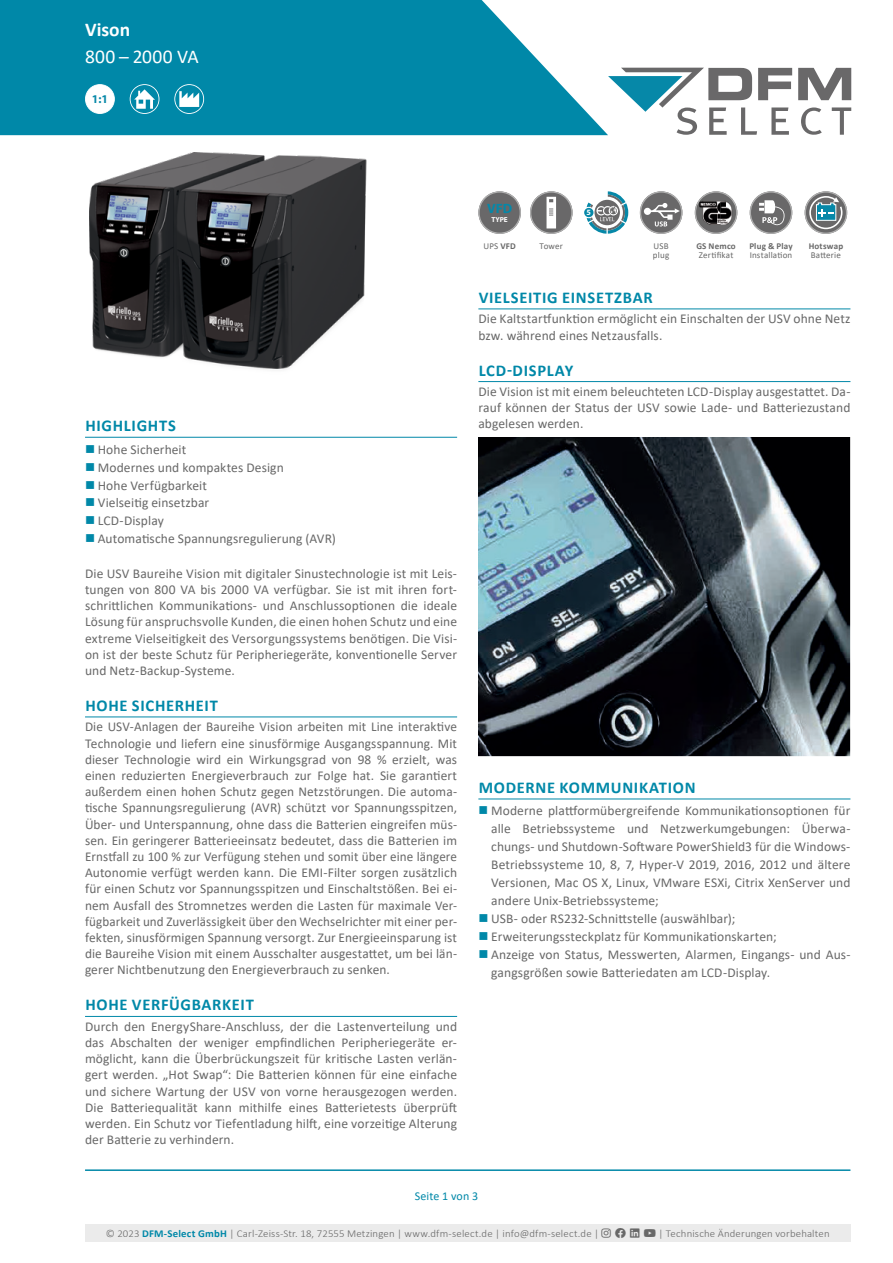
<style>
.page{position:relative;width:893px;height:1263px;background:#fff}
.page>*{position:absolute;margin:0;border:0;box-sizing:border-box;transform-origin:0 0}
.t1{font:19.5px "Calibri";letter-spacing:.015em;color:#fff}
.t2{font:700 19.5px "Calibri";color:#fff}
.t3{font:700 16.5px "Calibri";letter-spacing:.04em;color:#0088a8}
.t4{font:13.5px/16.2px "Calibri";letter-spacing:.005em;color:#686868;text-align:justify}
.t5{font:700 13.5px "Myriad Pro";color:#0688a8}
.t6{font:12px "Calibri";letter-spacing:.01em;color:#0088a8}
.t7{font:700 11.85px "Myriad Pro";color:#0688a8}
.t8{font:300 10.5px "Calibri";letter-spacing:.015em;color:#686868}
.t9{font:9px/9px "Calibri";letter-spacing:.02em;color:#686868}
.t10{font:700 9px "Calibri";letter-spacing:.025em;color:#686868}
.t11{font:700 8.1px "Myriad Pro";color:#fff}
.t12{font:700 7.2px "Myriad Pro";color:#fff}
.s1{font-weight:700}
.s2{font-weight:700;color:#0088a8}
</style>
<div class="page">
<hr style="left:478px;top:309px;width:372px;height:1px;background:#0088a8">
<hr style="left:478px;top:381px;width:372px;height:1px;background:#0088a8">
<hr style="left:478px;top:799px;width:372px;height:1px;background:#0088a8">
<hr style="left:85px;top:437px;width:372px;height:1px;background:#0088a8">
<hr style="left:85px;top:716px;width:372px;height:1px;background:#0088a8">
<hr style="left:85px;top:1016px;width:372px;height:1px;background:#0088a8">
<img style="left:89px;top:152px;width:278px;height:217px">
<div style="left:584px;top:208px;width:9px;height:9px;background:#0688a8;border-radius:50%"></div>
<svg style="left:587px;top:191px;width:41px;height:43px"></svg>
<svg style="left:478px;top:191px;width:43px;height:43px"></svg>
<svg style="left:530px;top:191px;width:43px;height:43px"></svg>
<svg style="left:640px;top:191px;width:42px;height:43px"></svg>
<svg style="left:695px;top:191px;width:42px;height:43px"></svg>
<svg style="left:750px;top:191px;width:42px;height:43px"></svg>
<svg style="left:805px;top:191px;width:42px;height:43px"></svg>
<img style="left:478px;top:438px;width:372px;height:318px">
<svg style="left:0;top:0;width:608px;height:135px;background:#1993b0"></svg>
<svg style="left:85px;top:84px;width:30px;height:30px"></svg>
<svg style="left:130px;top:84px;width:29px;height:30px"></svg>
<svg style="left:174px;top:84px;width:30px;height:30px"></svg>
<div style="left:85px;top:1224px;width:765px;height:18px;background:#ebebeb"></div>
<hr style="left:85px;top:1169px;width:765px;height:2px;background:#0088a8">
<svg style="left:832px;top:107px;width:19px;height:28px"></svg>
<svg style="left:801px;top:107px;width:21px;height:28px"></svg>
<svg style="left:608px;top:68px;width:184px;height:67px"></svg>
<svg style="left:798px;top:68px;width:53px;height:32px"></svg>
<h1 class="t2" style="left:85px;top:16px;width:47px">Vison</h1>
<h1 class="t1" style="left:85px;top:43px;width:115px">800 – 2000 VA</h1>
<p class="t7" style="left:92px;top:92px;width:18px">1:1</p>
<p class="t3" style="left:85px;top:414px;width:92px">HIGHLIGHTS</p>
<p class="t4" style="left:98px;top:440px;width:240px;line-height:18px;text-align:left">Hohe Sicherheit<br>Modernes und kompaktes Design<br>Hohe Verfügbarkeit<br>Vielseitig einsetzbar<br>LCD-Display<br>Automatische Spannungsregulierung (AVR)</p>
<p class="t4" style="left:85px;top:565px;width:374px">Die USV Baureihe Vision mit digitaler Sinustechnologie ist mit Leis&shy;tungen von 800 VA bis 2000 VA verfügbar. Sie ist mit ihren fort&shy;schrittlichen Kommunikations- und Anschlussoptionen die ideale Lösung für anspruchsvolle Kunden, die einen hohen Schutz und eine extreme Vielseitigkeit des Versorgungssystems benötigen. Die Visi&shy;on ist der beste Schutz für Peripheriegeräte, konventionelle Server und Netz-Backup-Systeme.</p>
<p class="t3" style="left:85px;top:694px;width:134px">HOHE SICHERHEIT</p>
<p class="t4" style="left:85px;top:718px;width:374px">Die USV-Anlagen der Baureihe Vision arbeiten mit Line interaktive Technologie und liefern eine sinusförmige Ausgangsspannung. Mit dieser Technologie wird ein Wirkungsgrad von 98 % erzielt, was einen reduzierten Energieverbrauch zur Folge hat. Sie garantiert außerdem einen hohen Schutz gegen Netzstörungen. Die automa&shy;tische Spannungsregulierung (AVR) schützt vor Spannungsspitzen, Über- und Unterspannung, ohne dass die Batterien eingreifen müs&shy;sen. Ein geringerer Batterieeinsatz bedeutet, dass die Batterien im Ernstfall zu 100 % zur Verfügung stehen und somit über eine längere Autonomie verfügt werden kann. Die EMI-Filter sorgen zusätzlich für einen Schutz vor Spannungsspitzen und Einschaltstößen. Bei ei&shy;nem Ausfall des Stromnetzes werden die Lasten für maximale Ver&shy;fügbarkeit und Zuverlässigkeit über den Wechselrichter mit einer per&shy;fekten, sinusförmigen Spannung versorgt. Zur Energieeinsparung ist die Baureihe Vision mit einem Ausschalter ausgestattet, um bei län&shy;gerer Nichtbenutzung den Energieverbrauch zu senken.</p>
<p class="t3" style="left:85px;top:993px;width:170px">HOHE VERFÜGBARKEIT</p>
<p class="t4" style="left:85px;top:1018px;width:374px">Durch den EnergyShare-Anschluss, der die Lastenverteilung und das Abschalten der weniger empfindlichen Peripheriegeräte er&shy;möglicht, kann die Überbrückungszeit für kritische Lasten verlän&shy;gert werden. „Hot Swap“: Die Batterien können für eine einfache und sichere Wartung der USV von vorne herausgezogen werden.<br>Die Batteriequalität kann mithilfe eines Batterietests überprüft werden. Ein Schutz vor Tiefentladung hilft, eine vorzeitige Alterung der Batterie zu verhindern.</p>
<p class="t5" style="left:487px;top:200px;width:27px">VFD</p>
<p class="t11" style="left:587px;top:207px;width:6px">5</p>
<p class="t12" style="left:491px;top:215px;width:18px">TYPE</p>
<p class="t9" style="left:483px;top:241px;width:34px">UPS <span class="s1">VFD</span></p>
<p class="t9" style="left:540px;top:241px;width:25px">Tower</p>
<p class="t9" style="left:653px;top:241px;width:18px">USB plug</p>
<p class="t10" style="left:696px;top:240px;width:41px">GS Nemco</p>
<p class="t9" style="left:699px;top:250px;width:36px">Zertifikat</p>
<p class="t10" style="left:749px;top:240px;width:45px">Plug &amp; Play</p>
<p class="t9" style="left:750px;top:250px;width:44px">Installation</p>
<p class="t10" style="left:809px;top:240px;width:36px">Hotswap</p>
<p class="t9" style="left:811px;top:250px;width:32px">Batterie</p>
<p class="t3" style="left:479px;top:286px;width:176px">VIELSEITIG EINSETZBAR</p>
<p class="t4" style="left:478px;top:310px;width:374px">Die Kaltstartfunktion ermöglicht ein Einschalten der USV ohne Netz bzw. während eines Netzausfalls.</p>
<p class="t3" style="left:479px;top:358px;width:96px">LCD-DISPLAY</p>
<p class="t4" style="left:478px;top:383px;width:374px">Die Vision ist mit einem beleuchteten LCD-Display ausgestattet. Da&shy;rauf können der Status der USV sowie Lade- und Batteriezustand abgelesen werden.</p>
<p class="t3" style="left:479px;top:776px;width:218px">MODERNE KOMMUNIKATION</p>
<p class="t4" style="left:491px;top:801px;width:361px;line-height:18px;text-align:left">Moderne plattformübergreifende Kommunikationsoptionen für alle Betriebssysteme und Netzwerkumgebungen: Überwa&shy;chungs- und Shutdown-Software PowerShield3 für die Windows-Betriebssysteme 10, 8, 7, Hyper-V 2019, 2016, 2012 und ältere Versionen, Mac OS X, Linux, VMware ESXi, Citrix XenServer und andere Unix-Betriebssysteme;<br>USB- oder RS232-Schnittstelle (auswählbar); Erweiterungssteckplatz für Kommunikationskarten;<br>Anzeige von Status, Messwerten, Alarmen, Eingangs- und Aus&shy;gangsgrößen sowie Batteriedaten am LCD-Display.</p>
<p class="t6" style="left:415px;top:1187px;width:65px">Seite 1 von 3</p>
<p class="t8" style="left:106px;top:1227px;width:725px">© 2023 <span class="s2">DFM-Select GmbH</span> | Carl-Zeiss-Str. 18, 72555 Metzingen | www.dfm-select.de | info@dfm-select.de | ■▲▼ □□ ●■■ □◆▼◆ | Technische Änderungen vorbehalten</p>
</div>
